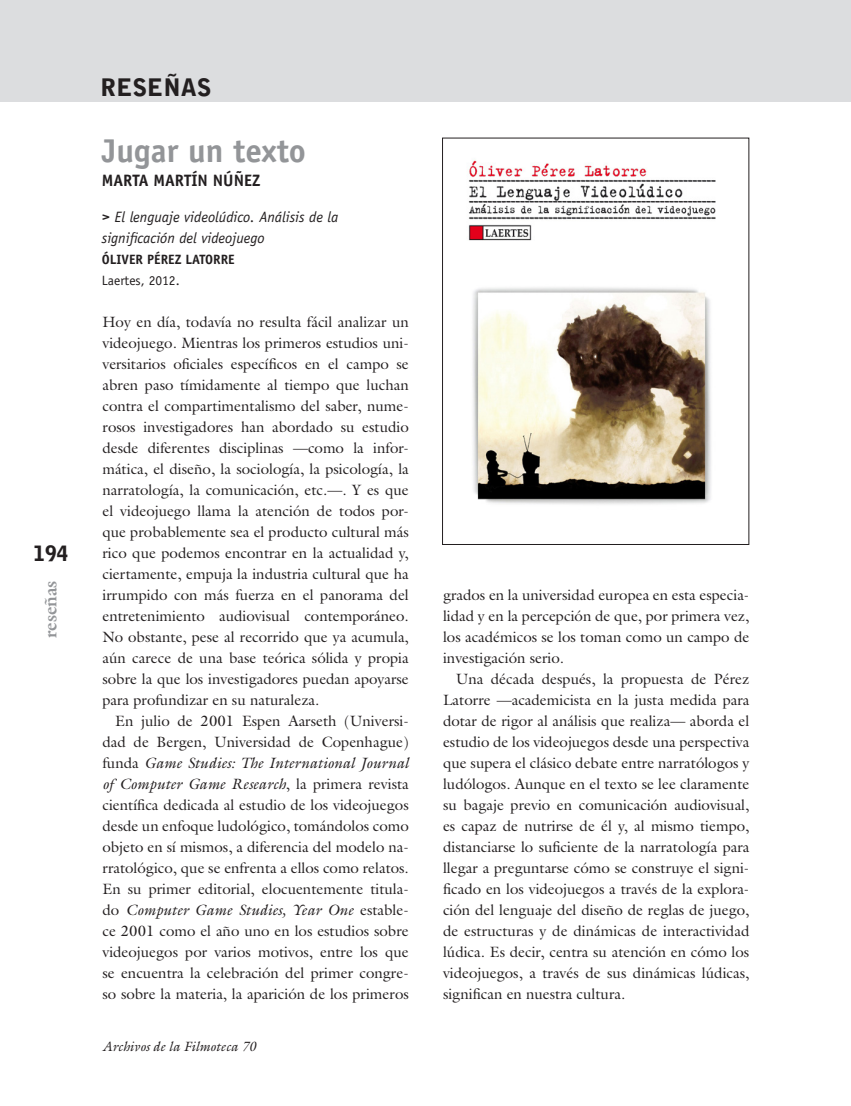
<style>
.page{position:relative;width:851px;height:1106px;background:#fff}
.page>*{position:absolute;margin:0;border:0;box-sizing:border-box;transform-origin:0 0}
.Titulo_Reseña{font:700 33px "Officina Sans Std";color:#939598}
.t1{font:900 24px "Bell Gothic Std";color:#231f20}
.t2{font:900 21px "Bell Gothic Std";color:#231f20}
.t3{font:700 18px "Galliard Std";color:#939598}
.Titulo_Reseña-2{font:700 16.5px "Officina Sans Std";color:#231f20}
.Texto{font:15px/21px "Galliard Std";color:#231f20;text-align:justify}
.Estilo_de_párrafo_1{font:italic 15px/21px "Officina Sans Std";color:#231f20}
.t4{font:italic 13.5px "Galliard Std";color:#231f20}
.Estilo_de_párrafo_1-2{font:700 13.5px "Officina Sans Std";color:#231f20}
.Estilo_de_párrafo_1-3{font:13.5px "Officina Sans Std";color:#231f20}
.s1{font-weight:700;font-style:normal}
.s2{font-style:italic}
</style>
<div class="page">
<hr style="left:850px;top:0;width:1px;height:102px;background:#dcdddf">
<div style="left:0;top:0;width:850px;height:102px;background:#dcdddf"></div>
<img style="left:468px;top:160px;width:248px;height:345px">
<div style="left:442px;top:138px;width:307px;height:407px;border:1px solid #231f20"></div>
<h3 class="t2" style="left:34px;top:541px;width:37px">194</h3>
<p class="t3" style="left:39px;top:638px;width:59px;rotate:-90deg">reseñas</p>
<h2 class="t1" style="left:101px;top:73px;width:112px">RESEÑAS</h2>
<p class="Titulo_Reseña" style="left:102px;top:130px;width:206px">Jugar un texto</p>
<p class="Titulo_Reseña-2" style="left:102px;top:170px;width:160px">MARTA MARTÍN NÚÑEZ</p>
<p class="Estilo_de_párrafo_1" style="left:102px;top:206px;width:238px"><span class="s1">&gt;</span> El lenguaje videolúdico. Análisis de la significación del videojuego</p>
<p class="Estilo_de_párrafo_1-2" style="left:102px;top:251px;width:134px">ÓLIVER PÉREZ LATORRE</p>
<p class="Estilo_de_párrafo_1-3" style="left:102px;top:273px;width:79px">Laertes, 2012.</p>
<p class="Texto" style="left:102px;top:311px;width:308px">Hoy en día, todavía no resulta fácil analizar un videojuego. Mientras los primeros estudios uni&shy;versitarios oficiales específicos en el campo se abren paso tímidamente al tiempo que luchan contra el compartimentalismo del saber, nume&shy;rosos investigadores han abordado su estudio desde diferentes disciplinas —como la infor&shy;mática, el diseño, la sociología, la psicología, la narratología, la comunicación, etc.—. Y es que el videojuego llama la atención de todos por&shy;que probablemente sea el producto cultural más rico que podemos encontrar en la actualidad y, ciertamente, empuja la industria cultural que ha irrumpido con más fuerza en el panorama del entretenimiento audiovisual contemporáneo.<br>No obstante, pese al recorrido que ya acumula, aún carece de una base teórica sólida y propia sobre la que los investigadores puedan apoyarse para profundizar en su naturaleza.</p>
<p class="Texto" style="left:102px;top:710px;width:308px;text-indent:13px">En julio de 2001 Espen Aarseth (Universi&shy;dad de Bergen, Universidad de Copenhague) funda <span class="s2">Game Studies: The International Journal of Computer Game Research</span>, la primera revista científica dedicada al estudio de los videojuegos desde un enfoque ludológico, tomándolos como objeto en sí mismos, a diferencia del modelo na&shy;rratológico, que se enfrenta a ellos como relatos.<br>En su primer editorial, elocuentemente titula&shy;do <span class="s2">Computer Game Studies, Year One</span> estable&shy;ce 2001 como el año uno en los estudios sobre videojuegos por varios motivos, entre los que se encuentra la celebración del primer congre&shy;so sobre la materia, la aparición de los primeros</p>
<p class="t4" style="left:102px;top:1038px;width:155px">Archivos de la Filmoteca 70</p>
<p class="Texto" style="left:443px;top:584px;width:308px">grados en la universidad europea en esta especia&shy;lidad y en la percepción de que, por primera vez, los académicos se los toman como un campo de investigación serio.</p>
<p class="Texto" style="left:443px;top:668px;width:308px;text-indent:13px">Una década después, la propuesta de Pérez Latorre —academicista en la justa medida para dotar de rigor al análisis que realiza— aborda el estudio de los videojuegos desde una perspectiva que supera el clásico debate entre narratólogos y ludólogos. Aunque en el texto se lee claramente su bagaje previo en comunicación audiovisual, es capaz de nutrirse de él y, al mismo tiempo, distanciarse lo suficiente de la narratología para llegar a preguntarse cómo se construye el signi&shy;ficado en los videojuegos a través de la explora&shy;ción del lenguaje del diseño de reglas de juego, de estructuras y de dinámicas de interactividad lúdica. Es decir, centra su atención en cómo los videojuegos, a través de sus dinámicas lúdicas, significan en nuestra cultura.</p>
</div>
